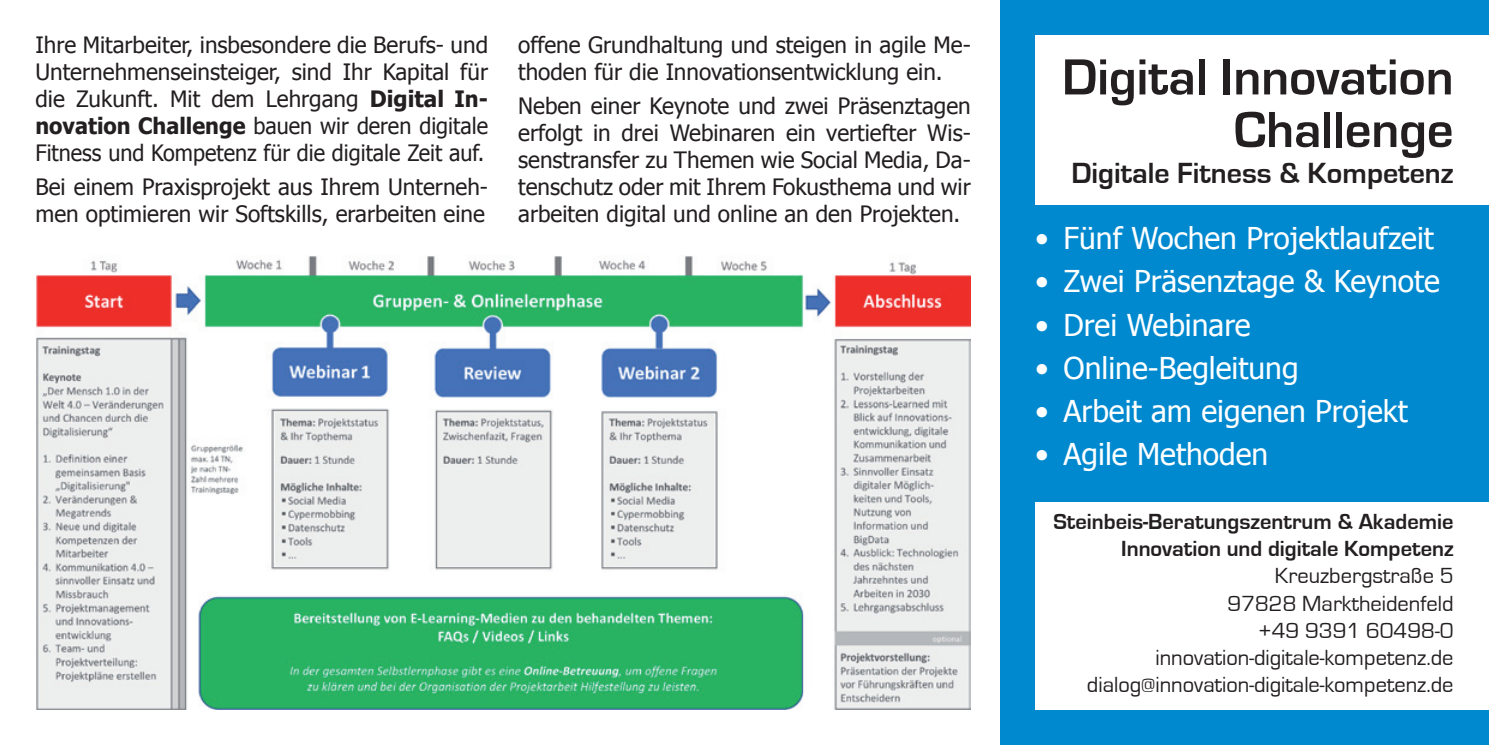
<style>
.page{position:relative;width:1489px;height:745px;background:#fff}
.page>*{position:absolute;margin:0;border:0;box-sizing:border-box;transform-origin:0 0}
.t1{font:700 52.5px/52.5px "Eurostile";color:#231f20;text-align:right}
.t2{font:30px "Tahoma";color:#fff}
.t3{font:700 30px "Eurostile";color:#231f20}
.t4{font:22.5px/27px "Tahoma";color:#231f20;text-align:justify}
.t5{font:22.5px/27px "Eurostile";color:#231f20;text-align:right}
.t6{font:700 22.5px/27px "Eurostile";color:#231f20;text-align:right}
.s1{font-weight:700}
</style>
<div class="page">
<div style="left:1000px;top:0;width:488px;height:744px;background:#0089cf"></div>
<img style="left:35px;top:256px;width:935px;height:453px">
<div style="left:1035px;top:35px;width:453px;height:170px;background:#fff"></div>
<div style="left:1035px;top:501px;width:453px;height:208px;background:#fff"></div>
<p class="t4" style="left:35px;top:30px;width:454px">Ihre Mitarbeiter, insbesondere die Berufs- und Unternehmenseinsteiger, sind Ihr Kapital für die Zukunft. Mit dem Lehrgang <span class="s1">Digital In&shy;novation Challenge</span> bauen wir deren digitale Fitness und Kompetenz für die digitale Zeit auf.</p>
<p class="t4" style="left:35px;top:172px;width:454px">Bei einem Praxisprojekt aus Ihrem Unterneh&shy;men optimieren wir Softskills, erarbeiten eine</p>
<p class="t4" style="left:518px;top:30px;width:454px">offene Grundhaltung und steigen in agile Me&shy;thoden für die Innovationsentwicklung ein.</p>
<p class="t4" style="left:518px;top:91px;width:454px">Neben einer Keynote und zwei Präsenztagen erfolgt in drei Webinaren ein vertiefter Wis&shy;senstransfer zu Themen wie Social Media, Da&shy;tenschutz oder mit Ihrem Fokusthema und wir arbeiten digital und online an den Projekten.</p>
<h1 class="t1" style="left:1061px;top:52px;width:393px">Digital Innovation<br>Challenge</h1>
<h2 class="t3" style="left:1071px;top:157px;width:383px">Digitale Fitness &amp; Kompetenz</h2>
<h2 class="t2" style="left:1035px;top:218px;width:400px">• Fünf Wochen Projektlaufzeit</h2>
<h2 class="t2" style="left:1035px;top:261px;width:406px">• Zwei Präsenztage &amp; Keynote</h2>
<h2 class="t2" style="left:1035px;top:304px;width:217px">• Drei Webinare</h2>
<h2 class="t2" style="left:1035px;top:347px;width:265px">• Online-Begleitung</h2>
<h2 class="t2" style="left:1035px;top:390px;width:374px">• Arbeit am eigenen Projekt</h2>
<h2 class="t2" style="left:1035px;top:433px;width:234px">• Agile Methoden</h2>
<p class="t6" style="left:1053px;top:508px;width:401px">Steinbeis-Beratungszentrum &amp; Akademie<br>Innovation und digitale Kompetenz</p>
<p class="t5" style="left:1086px;top:562px;width:368px">Kreuzbergstraße 5<br>97828 Marktheidenfeld<br>+49 9391 60498-0 innovation-digitale-kompetenz.de dialog@innovation-digitale-kompetenz.de</p>
</div>
